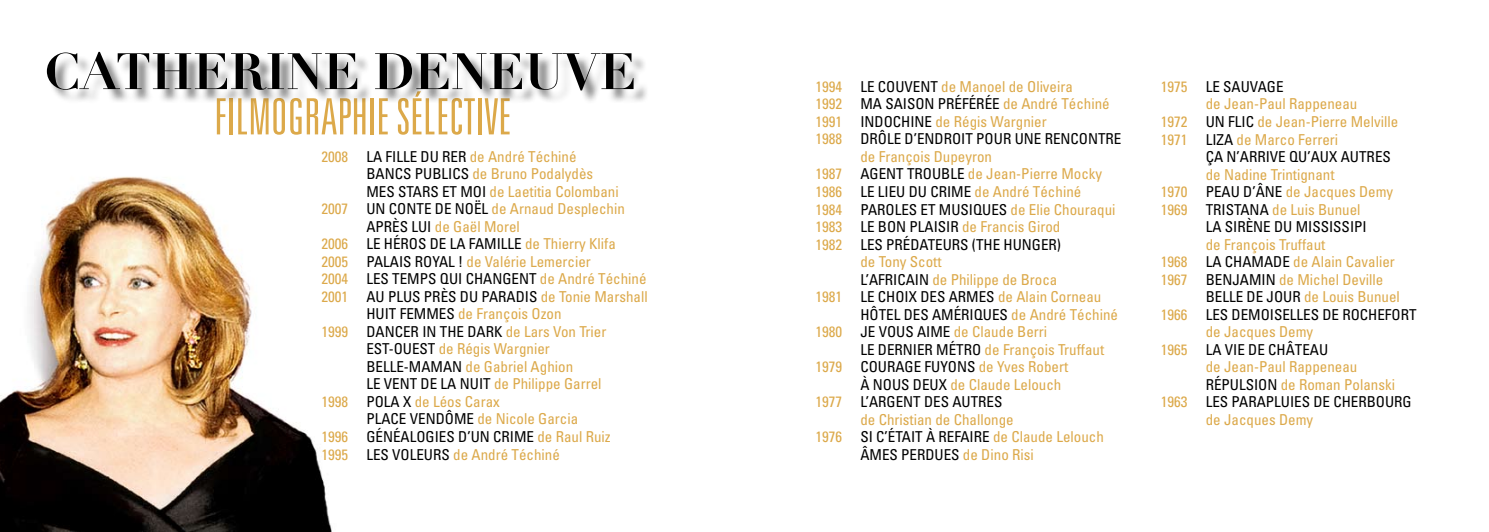
<style>
.page{position:relative;width:1489px;height:532px;background:#fff}
.page>*{position:absolute;margin:0;border:0;box-sizing:border-box;transform-origin:0 0}
.t1{font:700 50.25px "Didot LH";color:#000}
.t2{font:300 ultra-condensed 50px "Univers";color:#dca94a}
.t3{font:condensed 15px/17.5px "Univers";color:#dca94a}
.t4{font:condensed 15px "Univers";color:#000}
.s1{color:#000}
.s2{color:#dca94a}
</style>
<div class="page">
<img style="left:0;top:176px;width:332px;height:355px">
<div style="left:48px;top:53px;width:600px;height:52px;background:#000;opacity:.5"></div>
<h1 class="t1" style="left:44px;top:40px;width:589px">CATHERINE DENEUVE</h1>
<h2 class="t2" style="left:214px;top:91px;width:294px">FILMOGRAPHIE SÉLECTIVE</h2>
<p class="t3" style="left:321px;top:147px;width:256px">2008 <span class="s1">LA FILLE DU RER</span> de André Téchiné</p>
<p class="t3" style="left:366px;top:165px;width:228px"><span class="s1">BAN CS PUB LICS</span> de Bruno Podalydès</p>
<p class="t3" style="left:366px;top:182px;width:254px"><span class="s1">MES STARS ET MO I</span> de Laetitia Colombani</p>
<p class="t3" style="left:321px;top:200px;width:305px">2007 <span class="s1">UN CONTE DE NO ËL</span> de Arnaud Desplechin</p>
<p class="t3" style="left:366px;top:217px;width:155px"><span class="s1">APRÈS LU I</span> de Gaël Morel</p>
<p class="t3" style="left:321px;top:235px;width:296px">2006 <span class="s1">LE HÉRO S DE LA FAMILLE</span> de Thierry Klifa</p>
<p class="t3" style="left:321px;top:252px;width:271px">2005 <span class="s1">PALAIS ROYAL !</span> de Valérie Lemercier</p>
<p class="t4" style="left:321px;top:269px;width:326px"><span class="s2">2004</span> LES TEMPS QU I CHAN GENT <span class="s2">de André Téchiné</span></p>
<p class="t3" style="left:321px;top:287px;width:328px">2001 <span class="s1">AU PLUS PRÈS DU PARADIS</span> de Tonie Marshall</p>
<p class="t3" style="left:366px;top:305px;width:196px"><span class="s1">HU IT FEMMES</span> de François Ozon</p>
<p class="t3" style="left:321px;top:322px;width:286px">1999 <span class="s1">DAN CER IN THE DARK</span> de Lars Von Trier</p>
<p class="t3" style="left:366px;top:340px;width:185px"><span class="s1">EST-OU EST</span> de Régis Wargnier</p>
<p class="t3" style="left:366px;top:357px;width:208px"><span class="s1">BELLE-MAMAN</span> de Gabriel Aghion</p>
<p class="t3" style="left:366px;top:375px;width:236px"><span class="s1">LE VENT DE LA NU IT</span> de Philippe Garrel</p>
<p class="t3" style="left:321px;top:392px;width:180px">1998 <span class="s1">PO LA X</span> de Léos Carax</p>
<p class="t3" style="left:366px;top:410px;width:213px"><span class="s1">PLACE VEN DÔME</span> de Nicole Garcia</p>
<p class="t4" style="left:321px;top:427px;width:291px"><span class="s2">1996</span> GÉN ÉALOGIES D’UN CRIME <span class="s2">de Raul Ruiz</span></p>
<p class="t3" style="left:321px;top:445px;width:240px">1995 <span class="s1">LES VOLEURS</span> de André Téchiné</p>
<p class="t3" style="left:815px;top:77px;width:259px">1994 <span class="s1">LE COUVENT</span> de Manoel de Oliveira</p>
<p class="t3" style="left:815px;top:95px;width:296px">1992 <span class="s1">MA SAISON PRÉFÉRÉE</span> de André Téchiné</p>
<p class="t3" style="left:815px;top:112px;width:233px">1991 <span class="s1">INDOCHINE</span> de Régis Wargnier</p>
<p class="t4" style="left:815px;top:129px;width:307px"><span class="s2">1988</span> DRÔLE D’EN DRO IT POU R UN E REN CONTRE</p>
<p class="t3" style="left:860px;top:148px;width:133px">de François Dupeyron</p>
<p class="t4" style="left:815px;top:164px;width:117px"><span class="s2">1987</span> AGENT TROUB</p>
<p class="t3" style="left:815px;top:165px;width:302px;text-indent:135px"><span class="s1">LE</span> de Jean-Pierre Mocky<br>1986 <span class="s1">LE LIEU DU CRIME</span> de André Téchiné<br>1984 <span class="s1">PAROLES ET MUSIQUES</span> de Elie Chouraqui<br>1983 <span class="s1">LE BON</span></p>
<p class="t3" style="left:909px;top:218px;width:152px"><span class="s1">PLAISIR</span> de Francis Girod</p>
<p class="t4" style="left:815px;top:234px;width:247px"><span class="s2">1982</span> LES PRÉDATEU RS (THE HUN GER)</p>
<p class="t3" style="left:860px;top:253px;width:83px">de Tony Scott</p>
<p class="t3" style="left:860px;top:270px;width:198px"><span class="s1">L’AFRICAIN</span> de Philippe de Broca</p>
<p class="t3" style="left:815px;top:288px;width:287px">1981 <span class="s1">LE CHO IX DES ARMES</span> de Alain Corneau</p>
<p class="t4" style="left:860px;top:305px;width:259px">HÔTEL DES AMÉRIQUES <span class="s2">de André Téchiné</span></p>
<p class="t3" style="left:815px;top:323px;width:233px">1980 <span class="s1">JE VOUS AIME</span> de Claude Berri</p>
<p class="t3" style="left:860px;top:340px;width:245px"><span class="s1">LE DERN IER MÉTRO</span> de François Truffaut</p>
<p class="t3" style="left:815px;top:358px;width:254px">1979 <span class="s1">COU RAGE FUYON S</span> de Yves Robert</p>
<p class="t4" style="left:860px;top:375px;width:23px">À NOU</p>
<p class="t3" style="left:901px;top:375px;width:161px"><span class="s1">S DEUX</span> de Claude Lelouch</p>
<p class="t4" style="left:815px;top:392px;width:188px"><span class="s2">1977</span> L’ARGENT DES AUTRES</p>
<p class="t3" style="left:860px;top:410px;width:155px">de Christian de Challonge</p>
<p class="t3" style="left:815px;top:428px;width:290px">1976 <span class="s1">SI C’ÉTAIT À REFAIRE</span> de Claude Lelouch</p>
<p class="t4" style="left:860px;top:445px;width:175px">ÂMES PERDU ES <span class="s2">de Dino Risi</span></p>
<p class="t4" style="left:1160px;top:77px;width:124px"><span class="s2">1975</span> LE SAUVAGE</p>
<p class="t3" style="left:1205px;top:95px;width:153px">de Jean-Paul Rappeneau</p>
<p class="t3" style="left:1160px;top:113px;width:239px">1972 <span class="s1">UN FLIC</span> de Jean-Pierre Melville</p>
<p class="t3" style="left:1160px;top:130px;width:179px">1971 <span class="s1">LIZA</span> de Marco Ferreri</p>
<p class="t4" style="left:1205px;top:147px;width:187px">ÇA N’ARRIVE QU’AUX AUTRES</p>
<p class="t3" style="left:1205px;top:165px;width:130px">de Nadine Trintignant</p>
<p class="t3" style="left:1160px;top:183px;width:234px">1970 <span class="s1">PEAU D’ÂN E</span> de Jacques Demy</p>
<p class="t3" style="left:1160px;top:200px;width:201px">1969 <span class="s1">TRISTANA</span> de Luis Bunuel</p>
<p class="t4" style="left:1205px;top:217px;width:162px">LA SIRÈNE DU MISSISSIPI</p>
<p class="t3" style="left:1205px;top:235px;width:121px">de François Truffaut</p>
<p class="t3" style="left:1160px;top:253px;width:236px">1968 <span class="s1">LA CHAMADE</span> de Alain Cavalier</p>
<p class="t3" style="left:1160px;top:270px;width:224px">1967 <span class="s1">BENJAMIN</span> de Michel Deville</p>
<p class="t3" style="left:1205px;top:288px;width:196px"><span class="s1">BELLE DE JOUR</span> de Louis Bunuel</p>
<p class="t4" style="left:1160px;top:305px;width:257px"><span class="s2">1966</span> LES DEMO ISELLES DE ROCHEFO RT</p>
<p class="t3" style="left:1205px;top:323px;width:109px">de Jacques Demy</p>
<p class="t4" style="left:1160px;top:340px;width:167px"><span class="s2">1965</span> LA VIE DE CHÂTEAU</p>
<p class="t3" style="left:1205px;top:358px;width:153px">de Jean-Paul Rappeneau</p>
<p class="t3" style="left:1205px;top:375px;width:191px"><span class="s1">RÉPU LSION</span> de Roman Polanski</p>
<p class="t4" style="left:1160px;top:392px;width:216px"><span class="s2">1963</span> LES PARAPLU IES DE CHERBOU</p>
<p class="t4" style="left:1394px;top:392px;width:19px">RG</p>
<p class="t3" style="left:1205px;top:410px;width:109px">de Jacques Demy</p>
</div>
